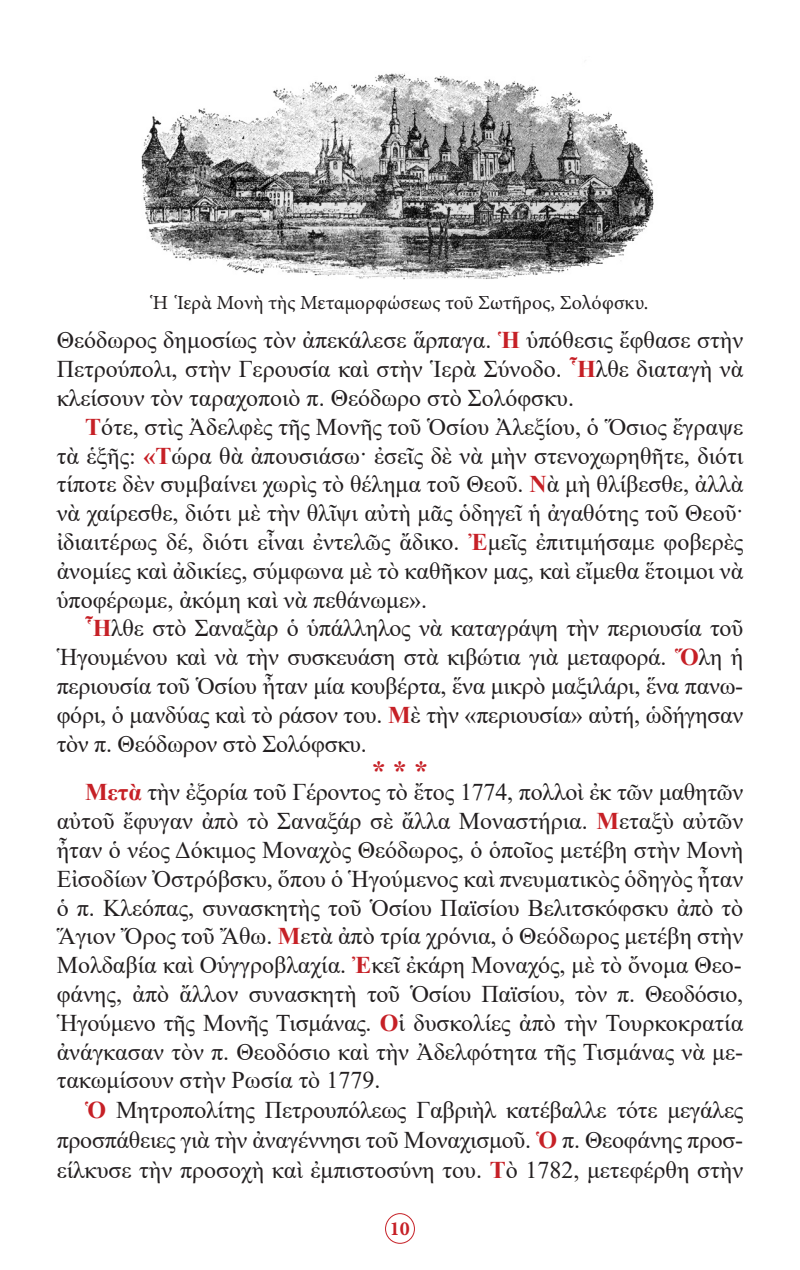
<style>
.page{position:relative;width:800px;height:1270px;background:#fff}
.page>*{position:absolute;margin:0;border:0;box-sizing:border-box;transform-origin:0 0}
.Asteriskoi{font:28px "CTOS New Times Bold Test 1";color:#c62026}
.t1{font:24px/28.8px "Times New Roman";color:#231f20;text-align:justify}
.t2{font:20px "Minion Pro";letter-spacing:.005em;color:#231f20}
.t3{font:700 20px "Minion Pro";color:#c62026}
.s1{font-weight:700;color:#c62026}
</style>
<div class="page">
<div style="left:385px;top:1213px;width:30px;height:31px;border:1px solid #c62026;border-radius:50%"></div>
<img style="left:141px;top:73px;width:513px;height:207px">
<p class="t2" style="left:153px;top:289px;width:497px">Ἡ Ἱερὰ Μονὴ τὴς Μεταμορφώσεως τοῦ Σωτῆρος, Σολόφσκυ.</p>
<p class="t1" style="left:57px;top:325px;width:688px">Θεόδωρος δημοσίως τὸν ἀπεκάλεσε ἅρπαγα. <span class="s1">Ἡ</span> ὑπόθεσις ἔφθασε στὴν Πετρούπολι, στὴν Γερουσία καὶ στὴν Ἱερὰ Σύνοδο. <span class="s1">Ἧ</span>λθε διαταγὴ νὰ κλείσουν τὸν ταραχοποιὸ π. Θεόδωρο στὸ Σολόφσκυ.</p>
<p class="t1" style="left:57px;top:411px;width:688px;text-indent:28px"><span class="s1">Τ</span>ότε, στὶς Ἀδελφὲς τῆς Μονῆς τοῦ Ὁσίου Ἀλεξίου, ὁ Ὅσιος ἔγραψε τὰ ἑξῆς: <span class="s1">«Τ</span>ώρα θὰ ἀπουσιάσω· ἐσεῖς δὲ νὰ μὴν στενοχωρηθῆτε, διότι τίποτε δὲν συμβαίνει χωρὶς τὸ θέλημα τοῦ Θεοῦ. <span class="s1">Ν</span>ὰ μὴ θλίβεσθε, ἀλλὰ νὰ χαίρεσθε, διότι μὲ τὴν θλῖψι αὐτὴ μᾶς ὁδηγεῖ ἡ ἀγαθότης τοῦ Θεοῦ· ἰδιαιτέρως δέ, διότι εἶναι ἐντελῶς ἄδικο. <span class="s1">Ἐ</span>μεῖς ἐπιτιμήσαμε φοβερὲς ἀνομίες καὶ ἀδικίες, σύμφωνα μὲ τὸ καθῆκον μας, καὶ εἴμεθα ἕτοιμοι νὰ ὑποφέρωμε, ἀκόμη καὶ νὰ πεθάνωμε».</p>
<p class="t1" style="left:57px;top:613px;width:688px;text-indent:28px"><span class="s1">Ἧ</span>λθε στὸ Σαναξὰρ ὁ ὑπάλληλος νὰ καταγράψη τὴν περιουσία τοῦ Ἡγουμένου καὶ νὰ τὴν συσκευάση στὰ κιβώτια γιὰ μεταφορά. <span class="s1">Ὅ</span>λη ἡ περιουσία τοῦ Ὁσίου ἦταν μία κουβέρτα, ἕνα μικρὸ μαξιλάρι, ἕνα πανω&shy;φόρι, ὁ μανδύας καὶ τὸ ράσον του. <span class="s1">Μ</span>ὲ τὴν «περιουσία» αὐτή, ὡδήγησαν τὸν π. Θεόδωρον στὸ Σολόφσκυ.</p>
<p class="Asteriskoi" style="left:372px;top:755px;width:57px">* * *</p>
<p class="t1" style="left:57px;top:777px;width:688px;text-indent:28px"><span class="s1">Μετὰ</span> τὴν ἐξορία τοῦ Γέροντος τὸ ἔτος 1774, πολλοὶ ἐκ τῶν μαθητῶν αὐτοῦ ἔφυγαν ἀπὸ τὸ Σαναξάρ σὲ ἄλλα Μοναστήρια. <span class="s1">Μ</span>εταξὺ αὐτῶν ἦταν ὁ νέος Δόκιμος Μοναχὸς Θεόδωρος, ὁ ὁποῖος μετέβη στὴν Μονὴ Εἰσοδίων Ὀστρόβσκυ, ὅπου ὁ Ἡγούμενος καὶ πνευματικὸς ὁδηγὸς ἦταν ὁ π. Κλεόπας, συνασκητὴς τοῦ Ὁσίου Παϊσίου Βελιτσκόφσκυ ἀπὸ τὸ Ἅγιον Ὄρος τοῦ Ἄθω. <span class="s1">Μ</span>ετὰ ἀπὸ τρία χρόνια, ὁ Θεόδωρος μετέβη στὴν Μολδαβία καὶ Οὑγγροβλαχία. <span class="s1">Ἐ</span>κεῖ ἐκάρη Μοναχός, μὲ τὸ ὄνομα Θεο-</p>
<p class="t1" style="left:57px;top:979px;width:688px">φάνης, ἀπὸ ἄλλον συνασκητὴ τοῦ Ὁσίου Παϊσίου, τὸν π. Θεοδόσιο, Ἡγούμενο τῆς Μονῆς Τισμάνας. <span class="s1">Ο</span>ἱ δυσκολίες ἀπὸ τὴν Τουρκοκρατία ἀνάγκασαν τὸν π. Θεοδόσιο καὶ τὴν Ἀδελφότητα τῆς Τισμάνας νὰ με&shy;τακωμίσουν στὴν Ρωσία τὸ 1779.</p>
<p class="t1" style="left:57px;top:1094px;width:688px;line-height:30px;text-indent:28px"><span class="s1">Ὁ</span> Μητροπολίτης Πετρουπόλεως Γαβριὴλ κατέβαλλε τότε μεγάλες προσπάθειες γιὰ τὴν ἀναγέννησι τοῦ Μοναχισμοῦ. <span class="s1">Ὁ</span> π. Θεοφάνης προσ&shy;είλκυσε τὴν προσοχὴ καὶ ἐμπιστοσύνη του. <span class="s1">Τ</span>ὸ 1782, μετεφέρθη στὴν</p>
<p class="t3" style="left:390px;top:1215px;width:21px">10</p>
</div>
